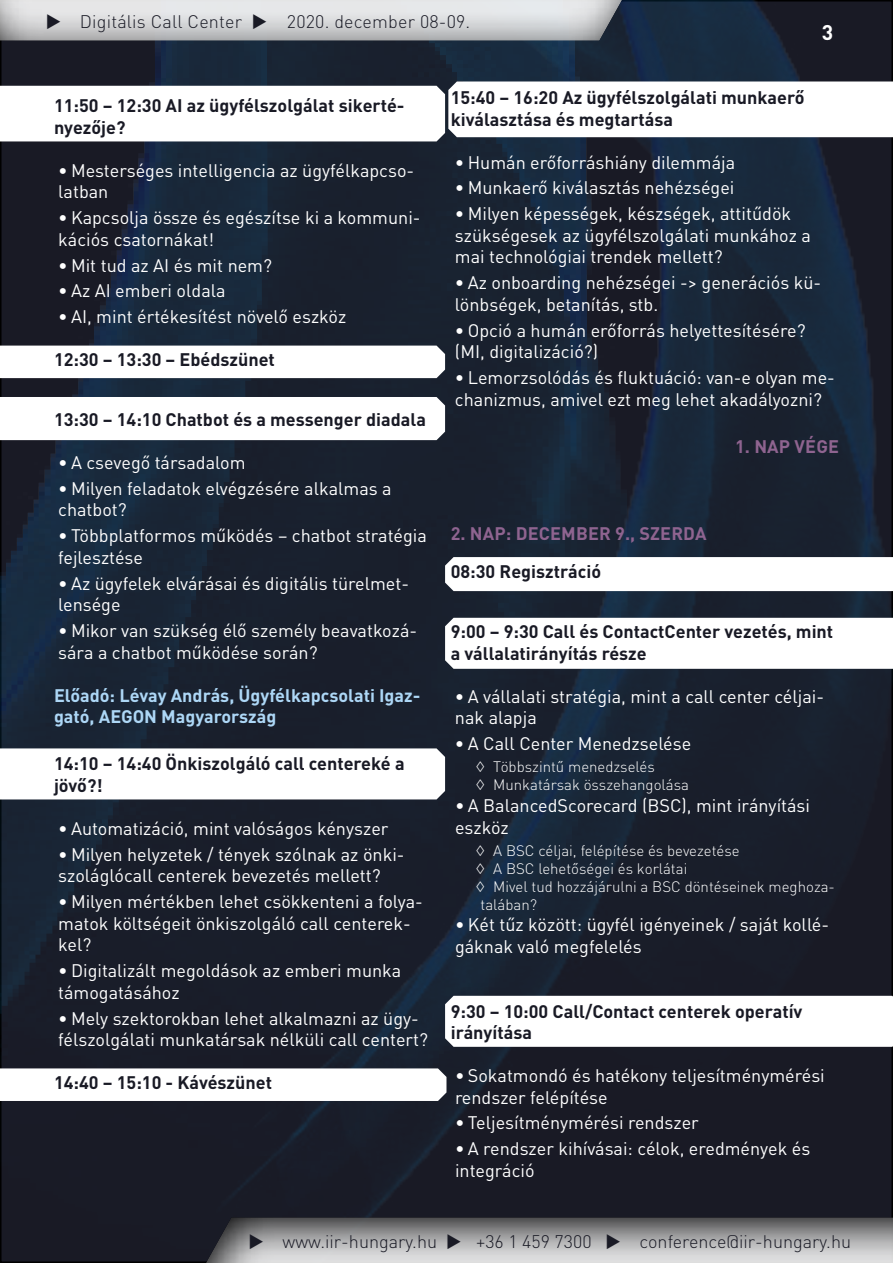
<style>
.page{position:relative;width:893px;height:1263px;background:#fff}
.page>*{position:absolute;margin:0;border:0;box-sizing:border-box;transform-origin:0 0}
.t1{font:700 21px "DIN Pro";color:#fff}
.t2{font:18px/21.6px "DIN Pro";color:#fff}
.t3{font:700 18px/21.6px "DIN Pro";color:#191a25}
.t4{font:300 18px "DIN Pro";color:#191a25}
.t5{font:700 18px/21.6px "DIN Pro";color:#add7f6}
.t6{font:700 18px "DIN Pro";letter-spacing:.01em;color:#8f6490}
.t7{font:300 15px/18px "DIN Pro";color:#fff}
</style>
<div class="page">
<img style="left:0;top:41px;width:893px;height:1166px">
<svg style="left:0;top:0;width:893px;height:41px;background:#94999f"></svg>
<svg style="left:0;top:1207px;width:893px;height:56px;background:#6c6d72"></svg>
<svg style="left:445px;top:618px;width:448px;height:51px"></svg>
<svg style="left:445px;top:996px;width:448px;height:51px"></svg>
<svg style="left:445px;top:557px;width:448px;height:34px"></svg>
<svg style="left:0;top:1068px;width:446px;height:33px"></svg>
<svg style="left:0;top:81px;width:893px;height:60px"></svg>
<svg style="left:0;top:748px;width:445px;height:51px"></svg>
<svg style="left:0;top:397px;width:445px;height:43px"></svg>
<svg style="left:0;top:346px;width:445px;height:32px"></svg>
<p class="t4" style="left:46px;top:9px;width:426px">◆ Digitális Call Center ◆ 2020. december 08-09.</p>
<p class="t1" style="left:822px;top:18px;width:13px">3</p>
<p class="t3" style="left:54px;top:94px;width:352px">11:50 – 12:30 AI az ügyfélszolgálat sikerté&shy;nyezője?</p>
<p class="t2" style="left:58px;top:159px;width:357px">• Mesterséges intelligencia az ügyfélkapcso&shy;latban</p>
<p class="t2" style="left:58px;top:206px;width:364px">• Kapcsolja össze és egészítse ki a kommuni&shy;kációs csatornákat!</p>
<p class="t2" style="left:58px;top:254px;width:215px">• Mit tud az AI és mit nem?</p>
<p class="t2" style="left:58px;top:279px;width:169px">• Az AI emberi oldala</p>
<p class="t2" style="left:58px;top:305px;width:290px">• AI, mint értékesítést növelő eszköz</p>
<p class="t3" style="left:54px;top:348px;width:222px">12:30 – 13:30 – Ebédszünet</p>
<p class="t3" style="left:54px;top:408px;width:373px">13:30 – 14:10 Chatbot és a messenger diadala</p>
<p class="t2" style="left:58px;top:451px;width:189px">• A csevegő társadalom</p>
<p class="t2" style="left:58px;top:477px;width:335px">• Milyen feladatok elvégzésére alkalmas a chatbot?</p>
<p class="t2" style="left:58px;top:524px;width:370px">• Többplatformos működés – chatbot stratégia fejlesztése</p>
<p class="t2" style="left:58px;top:572px;width:352px">• Az ügyfelek elvárásai és digitális türelmet&shy;lensége</p>
<p class="t2" style="left:58px;top:619px;width:360px">• Mikor van szükség élő személy beavatkozá&shy;sára a chatbot működése során?</p>
<p class="t5" style="left:54px;top:684px;width:368px">Előadó: Lévay András, Ügyfélkapcsolati Igaz&shy;gató, AEGON Magyarország</p>
<p class="t3" style="left:54px;top:752px;width:352px">14:10 – 14:40 Önkiszolgáló call centereké a jövő?!</p>
<p class="t2" style="left:58px;top:817px;width:332px">• Automatizáció, mint valóságos kényszer</p>
<p class="t2" style="left:58px;top:843px;width:348px">• Milyen helyzetek / tények szólnak az önki&shy;szoláglócall centerek bevezetés mellett?</p>
<p class="t2" style="left:58px;top:890px;width:366px">• Milyen mértékben lehet csökkenteni a folya&shy;matok költségeit önkiszolgáló call centerek&shy;kel?</p>
<p class="t2" style="left:58px;top:959px;width:345px">• Digitalizált megoldások az emberi munka támogatásához</p>
<p class="t2" style="left:58px;top:1006px;width:371px">• Mely szektorokban lehet alkalmazni az ügy&shy;félszolgálati munkatársak nélküli call centert?</p>
<p class="t3" style="left:54px;top:1071px;width:220px">14:40 – 15:10 - Kávészünet</p>
<p class="t3" style="left:451px;top:86px;width:355px">15:40 – 16:20 Az ügyfélszolgálati munkaerő kiválasztása és megtartása</p>
<p class="t2" style="left:455px;top:150px;width:282px">• Humán erőforráshiány dilemmája</p>
<p class="t2" style="left:455px;top:176px;width:281px">• Munkaerő kiválasztás nehézségei</p>
<p class="t2" style="left:455px;top:202px;width:357px">• Milyen képességek, készségek, attitűdök szükségesek az ügyfélszolgálati munkához a mai technológiai trendek mellett?</p>
<p class="t2" style="left:455px;top:271px;width:368px">• Az onboarding nehézségei -&gt; generációs kü&shy;lönbségek, betanítás, stb.</p>
<p class="t2" style="left:455px;top:319px;width:352px">• Opció a humán erőforrás helyettesítésére? (MI, digitalizáció?)</p>
<p class="t2" style="left:455px;top:366px;width:381px">• Lemorzsolódás és fluktuáció: van-e olyan me&shy;chanizmus, amivel ezt meg lehet akadályozni?</p>
<p class="t6" style="left:735px;top:434px;width:105px">1. NAP VÉGE</p>
<p class="t6" style="left:451px;top:521px;width:257px">2. NAP: DECEMBER 9., SZERDA</p>
<p class="t3" style="left:451px;top:560px;width:152px">08:30 Regisztráció</p>
<p class="t3" style="left:451px;top:620px;width:384px">9:00 – 9:30 Call és ContactCenter vezetés, mint a vállalatirányítás része</p>
<p class="t2" style="left:455px;top:684px;width:371px">• A vállalati stratégia, mint a call center céljai&shy;nak alapja</p>
<p class="t2" style="left:455px;top:732px;width:238px">• A Call Center Menedzselése</p>
<p class="t7" style="left:476px;top:757px;width:215px">◊ Többszintű menedzselés<br>◊ Munkatársak összehangolása</p>
<p class="t2" style="left:455px;top:794px;width:356px">• A BalancedScorecard (BSC), mint irányítási eszköz</p>
<p class="t7" style="left:476px;top:841px;width:266px">◊ A BSC céljai, felépítése és bevezetése</p>
<p class="t7" style="left:476px;top:859px;width:213px">◊ A BSC lehetőségei és korlátai</p>
<p class="t7" style="left:476px;top:877px;width:361px">◊ Mivel tud hozzájárulni a BSC döntéseinek meghoza-</p>
<p class="t7" style="left:480px;top:895px;width:58px">talában?</p>
<p class="t2" style="left:455px;top:913px;width:376px">• Két tűz között: ügyfél igényeinek / saját kollé&shy;gáknak való megfelelés</p>
<p class="t3" style="left:451px;top:999px;width:353px">9:30 – 10:00 Call/Contact centerek operatív irányítása</p>
<p class="t2" style="left:455px;top:1064px;width:371px">• Sokatmondó és hatékony teljesítménymérési rendszer felépítése</p>
<p class="t2" style="left:455px;top:1111px;width:245px">• Teljesítménymérési rendszer</p>
<p class="t2" style="left:455px;top:1137px;width:357px">• A rendszer kihívásai: célok, eredmények és integráció</p>
<p class="t4" style="left:248px;top:1229px;width:604px">◆ www.iir-hungary.hu ◆ +36 1 459 7300 ◆ conference@iir-hungary.hu</p>
</div>
